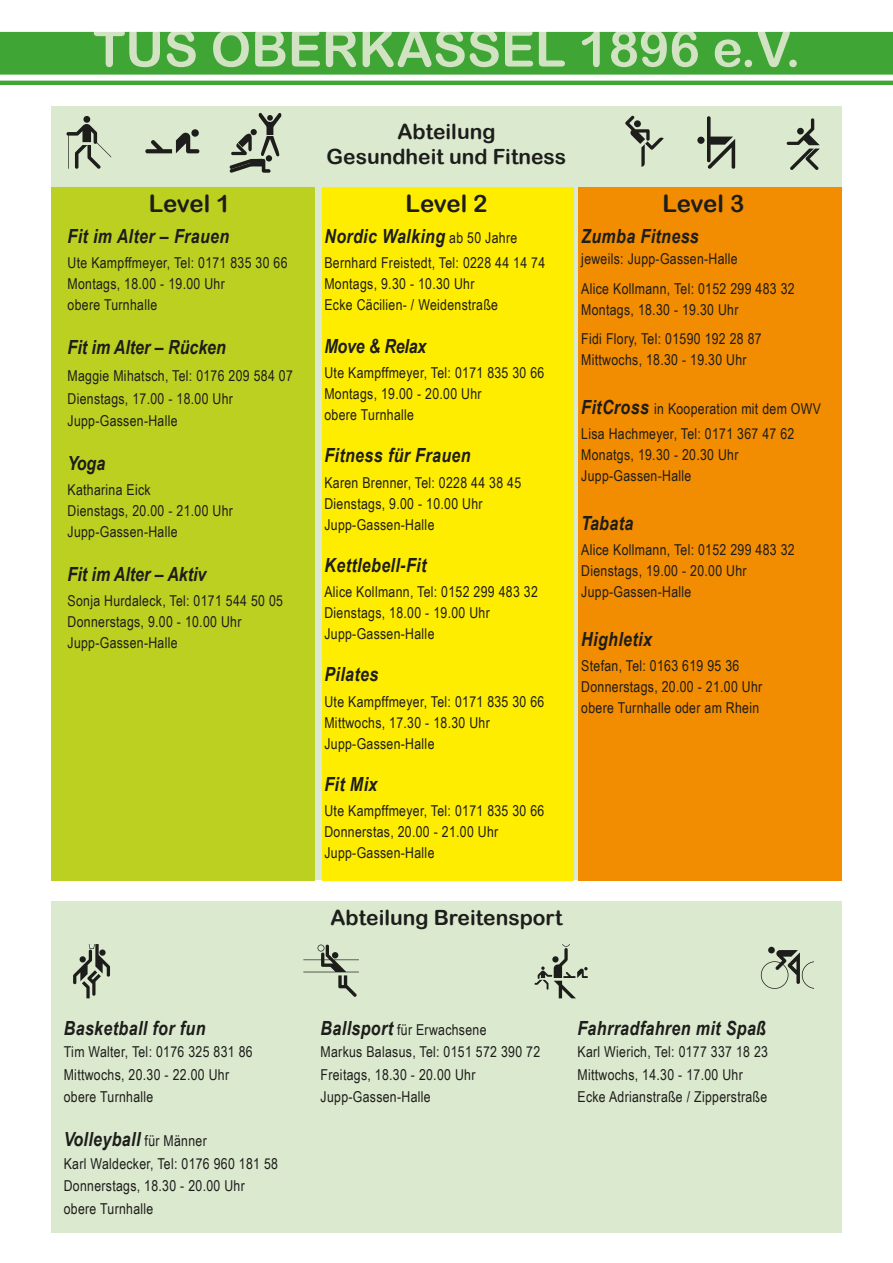
<style>
.page{position:relative;width:893px;height:1263px;background:#fff}
.page>*{position:absolute;margin:0;border:0;box-sizing:border-box;transform-origin:0 0}
.t1{font:51px "Arial Rounded MT Bold";color:#d1e3c2}
.t2{font:24px "Arial Rounded MT Bold";letter-spacing:-.005em;color:#1d1d1b}
.t3{font:21px/25.2px "Arial Rounded MT Bold";color:#1d1d1b;text-align:center}
.Kursname{font:italic 700 19.5px "Arial Narrow";letter-spacing:.02em;color:#1d1d1b}
.Kursname-2{font:italic 700 19.5px "Arial Narrow";color:#1d1d1b}
.Kursname-3{font:italic 700 19.5px "Arial Narrow";letter-spacing:-.01em;color:#1d1d1b}
.Kursname-4{font:15px/21px "Arial Narrow";letter-spacing:.02em;color:#1d1d1b}
.s1{font-weight:400;font-style:normal;font-size:15px}
.s2{font-weight:700;font-style:italic;font-size:19.5px}
</style>
<div class="page">
<div style="left:51px;top:106px;width:791px;height:774px;background:#dbe9cf"></div>
<div style="left:322px;top:187px;width:251px;height:693px;background:#ffed00"></div>
<div style="left:578px;top:187px;width:264px;height:693px;background:#f28c00"></div>
<div style="left:51px;top:187px;width:264px;height:693px;background:#bcd021"></div>
<svg style="left:229px;top:113px;width:53px;height:60px"></svg>
<div style="left:697px;top:137px;width:8px;height:7px;background:#1d1d1b;border-radius:50%"></div>
<svg style="left:707px;top:116px;width:28px;height:53px"></svg>
<svg style="left:625px;top:116px;width:39px;height:51px"></svg>
<svg style="left:145px;top:131px;width:55px;height:22px"></svg>
<svg style="left:787px;top:118px;width:33px;height:52px"></svg>
<svg style="left:66px;top:116px;width:45px;height:53px"></svg>
<div style="left:51px;top:901px;width:791px;height:332px;background:#dbe9cf"></div>
<svg style="left:303px;top:944px;width:56px;height:53px"></svg>
<svg style="left:535px;top:944px;width:53px;height:54px"></svg>
<svg style="left:73px;top:944px;width:37px;height:54px"></svg>
<div style="left:768px;top:947px;width:7px;height:6px;background:#1d1d1b;border-radius:50%"></div>
<svg style="left:761px;top:950px;width:53px;height:39px"></svg>
<div style="left:0;top:32px;width:893px;height:53px;background:#3fa535"></div>
<div style="left:0;top:75px;width:893px;height:6px;background:#fff"></div>
<p class="t1" style="left:93px;top:18px;width:709px">TUS OBERKASSEL 1896 e.V.</p>
<p class="t2" style="left:149px;top:189px;width:83px">Level 1</p>
<p class="Kursname" style="left:68px;top:222px;width:163px">Fit im Alter – Frauen</p>
<p class="Kursname-4" style="left:68px;top:252px;width:222px">Ute Kampffmeyer, Tel: 0171 835 30 66<br>Montags, 18.00 - 19.00 Uhr<br>obere Turnhalle</p>
<p class="Kursname-2" style="left:68px;top:333px;width:160px">Fit im Alter – Rücken</p>
<p class="Kursname-4" style="left:68px;top:365px;width:227px">Maggie Mihatsch, Tel: 0176 209 584 07</p>
<p class="Kursname-4" style="left:68px;top:386px;width:167px;line-height:22.5px">Dienstags, 17.00 - 18.00 Uhr<br>Jupp-Gassen-Halle</p>
<p class="Kursname" style="left:68px;top:448px;width:39px">Yoga</p>
<p class="Kursname-4" style="left:68px;top:479px;width:167px">Katharina Eick<br>Dienstags, 20.00 - 21.00 Uhr<br>Jupp-Gassen-Halle</p>
<p class="Kursname-2" style="left:68px;top:559px;width:140px">Fit im Alter – Aktiv</p>
<p class="Kursname-4" style="left:68px;top:590px;width:217px">Sonja Hurdaleck, Tel: 0171 544 50 05<br>Donnerstags, 9.00 - 10.00 Uhr<br>Jupp-Gassen-Halle</p>
<p class="t3" style="left:327px;top:118px;width:241px">Abteilung<br>Gesundheit und Fitness</p>
<p class="t2" style="left:406px;top:189px;width:83px">Level 2</p>
<p class="Kursname" style="left:324px;top:222px;width:194px">Nordic Walking <span class="s1">ab 50 Jahre</span></p>
<p class="Kursname-4" style="left:324px;top:252px;width:222px">Bernhard Freistedt, Tel: 0228 44 14 74<br>Montags, 9.30 - 10.30 Uhr<br>Ecke Cäcilien- / Weidenstraße</p>
<p class="Kursname-3" style="left:324px;top:331px;width:103px">Move &amp; Relax</p>
<p class="Kursname-4" style="left:324px;top:362px;width:222px">Ute Kampffmeyer, Tel: 0171 835 30 66<br>Montags, 19.00 - 20.00 Uhr<br>obere Turnhalle</p>
<p class="Kursname" style="left:324px;top:441px;width:148px">Fitness für Frauen</p>
<p class="Kursname-4" style="left:324px;top:471px;width:198px">Karen Brenner, Tel: 0228 44 38 45<br>Dienstags, 9.00 - 10.00 Uhr<br>Jupp-Gassen-Halle</p>
<p class="Kursname" style="left:324px;top:550px;width:103px">Kettlebell-Fit</p>
<p class="Kursname-4" style="left:324px;top:581px;width:215px">Alice Kollmann, Tel: 0152 299 483 32<br>Dienstags, 18.00 - 19.00 Uhr<br>Jupp-Gassen-Halle</p>
<p class="Kursname" style="left:324px;top:660px;width:55px">Pilates</p>
<p class="Kursname-4" style="left:324px;top:690px;width:222px">Ute Kampffmeyer, Tel: 0171 835 30 66<br>Mittwochs, 17.30 - 18.30 Uhr<br>Jupp-Gassen-Halle</p>
<p class="Kursname" style="left:324px;top:769px;width:54px">Fit Mix</p>
<p class="Kursname-4" style="left:324px;top:800px;width:222px">Ute Kampffmeyer, Tel: 0171 835 30 66<br>Donnerstas, 20.00 - 21.00 Uhr<br>Jupp-Gassen-Halle</p>
<p class="t2" style="left:662px;top:189px;width:83px">Level 3</p>
<p class="Kursname" style="left:581px;top:222px;width:119px">Zumba Fitness</p>
<p class="Kursname-4" style="left:581px;top:248px;width:158px">jeweils: Jupp-Gassen-Halle</p>
<p class="Kursname-4" style="left:581px;top:277px;width:215px">Alice Kollmann, Tel: 0152 299 483 32<br>Montags, 18.30 - 19.30 Uhr</p>
<p class="Kursname-4" style="left:581px;top:328px;width:182px">Fidi Flory, Tel: 01590 192 28 87<br>Mittwochs, 18.30 - 19.30 Uhr</p>
<p class="Kursname-4" style="left:581px;top:397px;width:241px"><span class="s2">FitCross</span> in Kooperation mit dem OWV</p>
<p class="Kursname-4" style="left:581px;top:423px;width:215px">Lisa Hachmeyer, Tel: 0171 367 47 62<br>Monatgs, 19.30 - 20.30 Uhr<br>Jupp-Gassen-Halle</p>
<p class="Kursname" style="left:581px;top:508px;width:54px">Tabata</p>
<p class="Kursname-4" style="left:581px;top:539px;width:215px">Alice Kollmann, Tel: 0152 299 483 32<br>Dienstags, 19.00 - 20.00 Uhr<br>Jupp-Gassen-Halle</p>
<p class="Kursname" style="left:581px;top:624px;width:72px">Highletix</p>
<p class="Kursname-4" style="left:581px;top:655px;width:183px">Stefan, Tel: 0163 619 95 36<br>Donnerstags, 20.00 - 21.00 Uhr obere Turnhalle oder am Rhein</p>
<p class="t3" style="left:331px;top:905px;width:233px">Abteilung Breitensport</p>
<p class="Kursname" style="left:64px;top:1013px;width:143px">Basketball for fun</p>
<p class="Kursname-4" style="left:64px;top:1040px;width:190px;line-height:22.5px">Tim Walter, Tel: 0176 325 831 86<br>Mittwochs, 20.30 - 22.00 Uhr obere Turnhalle</p>
<p class="Kursname" style="left:64px;top:1124px;width:145px">Volleyball <span class="s1">für Männer</span></p>
<p class="Kursname-4" style="left:64px;top:1151px;width:216px;line-height:22.5px">Karl Waldecker, Tel: 0176 960 181 58<br>Donnerstags, 18.30 - 20.00 Uhr obere Turnhalle</p>
<p class="Kursname-4" style="left:321px;top:1018px;width:221px;line-height:22.5px"><span class="s2">Ballsport</span> für Erwachsene<br>Markus Balasus, Tel: 0151 572 390 72<br>Freitags, 18.30 - 20.00 Uhr<br>Jupp-Gassen-Halle</p>
<p class="Kursname" style="left:577px;top:1013px;width:190px">Fahrradfahren mit Spaß</p>
<p class="Kursname-4" style="left:577px;top:1040px;width:192px;line-height:22.5px">Karl Wierich, Tel: 0177 337 18 23<br>Mittwochs, 14.30 - 17.00 Uhr<br>Ecke Adrianstraße / Zipperstraße</p>
</div>
